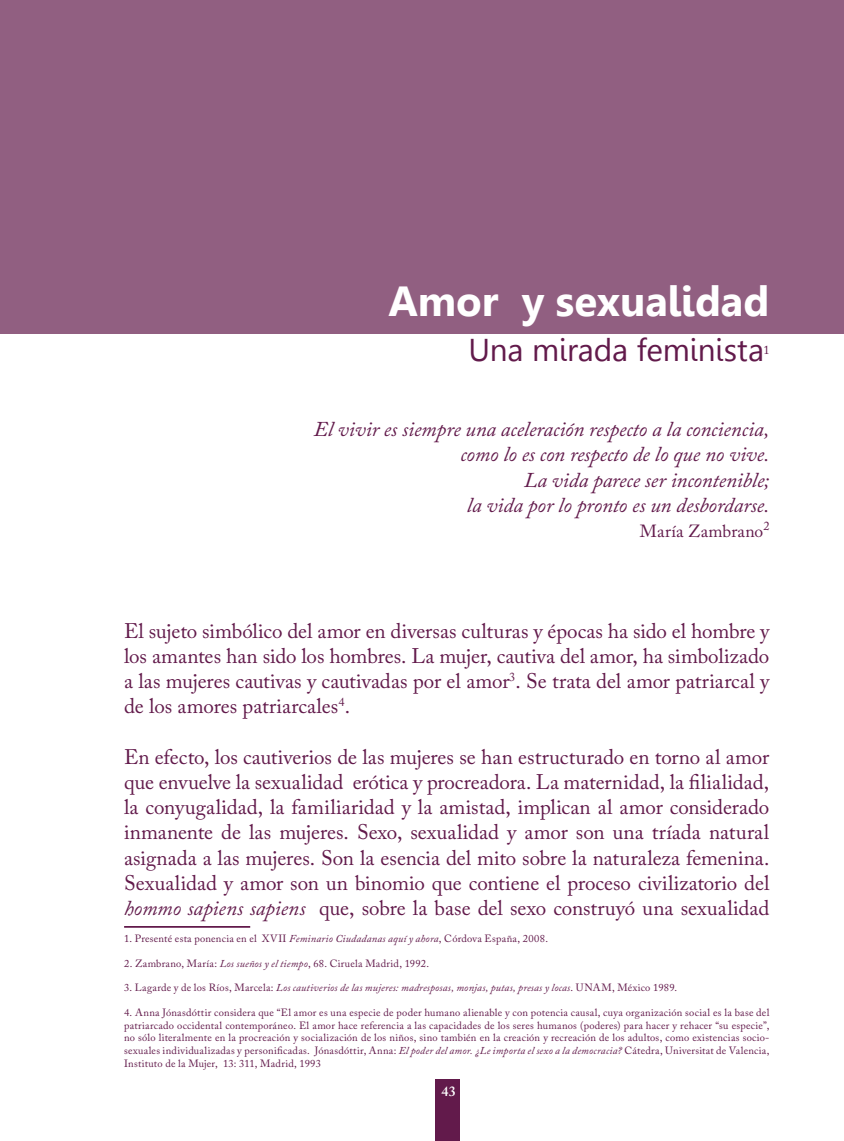
<style>
.page{position:relative;width:844px;height:1141px;background:#fff}
.page>*{position:absolute;margin:0;border:0;box-sizing:border-box;transform-origin:0 0}
.t1{font:700 42px "Gisha";color:#fff}
.t2{font:31.5px "Gisha";letter-spacing:-.005em;color:#621a4b}
.t3{font:21px/25.2px "Adobe Caslon Pro";color:#621a4b;text-align:justify}
.t4{font:italic 21px/25.2px "Adobe Caslon Pro";letter-spacing:-.005em;color:#621a4b;text-align:right}
.t5{font:17.5px "Adobe Caslon Pro";letter-spacing:.01em;color:#621a4b}
.t6{font:600 14px "Adobe Caslon Pro";color:#fff}
.t7{font:12.25px "Adobe Caslon Pro";color:#621a4b}
.t8{font:10.5px/12.6px "Adobe Caslon Pro";letter-spacing:.025em;color:#621a4b;text-align:justify}
.t9{font:italic 10.5px "Adobe Caslon Pro";letter-spacing:.02em;color:#621a4b}
.s1{font-style:italic}
.s2{font-style:normal}
</style>
<div class="page">
<div style="left:435px;top:1080px;width:25px;height:61px;background:#621a4b"></div>
<div style="left:0;top:0;width:843px;height:334px;background:#915f81"></div>
<hr style="left:124px;top:926px;width:126px;height:2px;background:#621a4b">
<h1 class="t1" style="left:388px;top:277px;width:382px">Amor y sexualidad</h1>
<h2 class="t2" style="left:468px;top:331px;width:297px">Una mirada feminista</h2>
<p class="t7" style="left:763px;top:342px;width:8px">1</p>
<h3 class="t4" style="left:314px;top:416px;width:457px">El vivir es siempre una aceleración respecto a la conciencia, como lo es con respecto de lo que no vive.<br>La vida parece ser incontenible;<br>la vida por lo pronto es un desbordarse.</h3>
<h3 class="t5" style="left:639px;top:521px;width:131px">María Zambrano<sup>2</sup></h3>
<p class="t3" style="left:124px;top:618px;width:646px">El sujeto simbólico del amor en diversas culturas y épocas ha sido el hombre y los amantes han sido los hombres. La mujer, cautiva del amor, ha simbolizado a las mujeres cautivas y cautivadas por el amor<sup>3</sup>. Se trata del amor patriarcal y de los amores patriarcales<sup>4</sup>.</p>
<p class="t3" style="left:124px;top:744px;width:646px">En efecto, los cautiverios de las mujeres se han estructurado en torno al amor que envuelve la sexualidad erótica y procreadora. La maternidad, la filialidad, la conyugalidad, la familiaridad y la amistad, implican al amor considerado inmanente de las mujeres. Sexo, sexualidad y amor son una tríada natural asignada a las mujeres. Son la esencia del mito sobre la naturaleza femenina.<br>Sexualidad y amor son un binomio que contiene el proceso civilizatorio del <span class="s1">hommo sapiens sapiens</span> que, sobre la base del sexo construyó una sexualidad</p>
<p class="t8" style="left:124px;top:932px;width:425px">1. Presenté esta ponencia en el XVII <span class="s1">Feminario Ciudadanas aquí y ahora</span>, Córdova España, 2008.</p>
<p class="t8" style="left:124px;top:957px;width:306px">2. Zambrano, María: <span class="s1">Los sueños y el tiempo</span>, 68. Ciruela Madrid, 1992.</p>
<p class="t9" style="left:124px;top:982px;width:554px"><span class="s2">3. Lagarde y de los Ríos, Marcela:</span> Los cautiverios de las mujeres: madresposas, monjas, putas, presas y locas<span class="s2">. UNAM, México 1989.</span></p>
<p class="t8" style="left:124px;top:1006px;width:646px">4. Anna Jónasdóttir considera que “El amor es una especie de poder humano alienable y con potencia causal, cuya organización social es la base del patriarcado occidental contemporáneo. El amor hace referencia a las capacidades de los seres humanos (poderes) para hacer y rehacer “su especie”, no sólo literalmente en la procreación y socialización de los niños, sino también en la creación y recreación de los adultos, como existencias socio&shy;sexuales individualizadas y personificadas. Jónasdóttir, Anna: <span class="s1">El poder del amor. ¿Le importa el sexo a la democracia?</span> Cátedra, Universitat de Valencia, Instituto de la Mujer, 13: 311, Madrid, 1993</p>
<h3 class="t6" style="left:441px;top:1083px;width:16px">43</h3>
</div>
